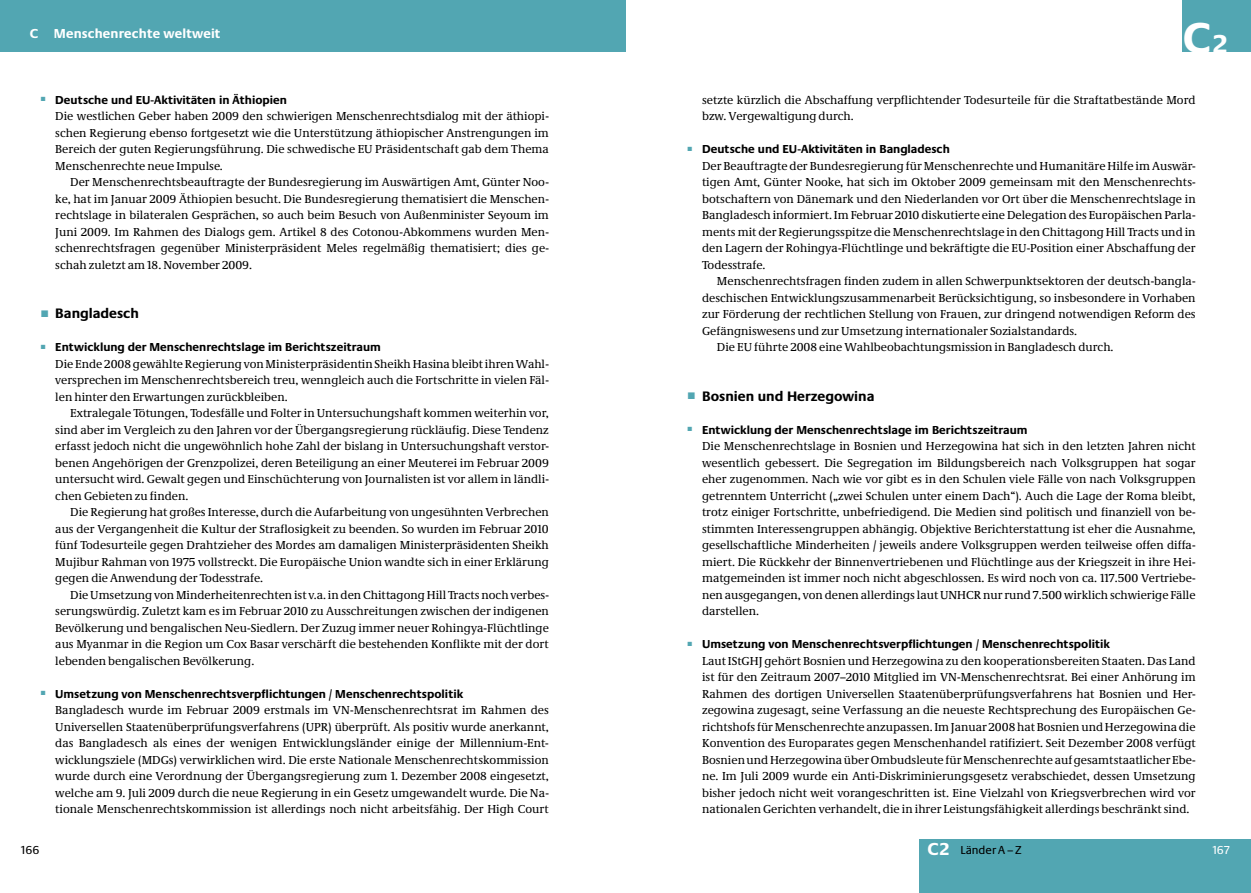
<style>
.page{position:relative;width:1251px;height:893px;background:#fff}
.page>*{position:absolute;margin:0;border:0;box-sizing:border-box;transform-origin:0 0}
.t1{font:700 45px "Neue Praxis";color:#fff}
.t2{font:700 14.25px "Neue Praxis";color:#000}
.t3{font:700 13.5px "Neue Praxis";letter-spacing:.01em;color:#fff}
.t4{font:12px/16.5px "Neue Demos";color:#000;text-align:justify}
.t5{font:700 12px "Neue Praxis";color:#000}
.t6{font:12px "Neue Praxis";color:#000}
.t7{font:12px "Neue Praxis";color:#fff}
.s1{font-family:"Arial";font-weight:400;color:#52a6b2}
.s2{font-size:27px}
.s3{font-weight:700;font-size:18px;color:#fff}
</style>
<div class="page">
<div style="left:0;top:0;width:625px;height:51px;background:#52a6b2"></div>
<div style="left:918px;top:839px;width:332px;height:54px;background:#52a6b2"></div>
<div style="left:1182px;top:0;width:68px;height:51px;background:#52a6b2"></div>
<p class="t3" style="left:30px;top:26px;width:192px">C Menschenrechte weltweit</p>
<p class="t5" style="left:40px;top:92px;width:248px"><sup>■</sup> Deutsche und EU-Aktivitäten in Äthiopien</p>
<p class="t4" style="left:55px;top:108px;width:495px">Die westlichen Geber haben 2009 den schwierigen Menschenrechtsdialog mit der äthiopi&shy;schen Regierung ebenso fortgesetzt wie die Unterstützung äthiopischer Anstrengungen im Bereich der guten Regierungsführung. Die schwedische EU Präsidentschaft gab dem Thema Menschenrechte neue Impulse.</p>
<p class="t4" style="left:55px;top:174px;width:495px;text-indent:15px">Der Menschenrechtsbeauftragte der Bundesregierung im Auswärtigen Amt, Günter Noo&shy;ke, hat im Januar 2009 Äthiopien besucht. Die Bundesregierung thematisiert die Menschen&shy;rechtslage in bilateralen Gesprächen, so auch beim Besuch von Außenminister Seyoum im Juni 2009. Im Rahmen des Dialogs gem. Artikel 8 des Cotonou-Abkommens wurden Men&shy;schenrechtsfragen gegenüber Ministerpräsident Meles regelmäßig thematisiert; dies ge&shy;schah zuletzt am 18. November 2009.</p>
<p class="t2" style="left:40px;top:305px;width:100px"><span class="s1">■</span> Bangladesch</p>
<p class="t5" style="left:40px;top:340px;width:342px"><sup>■</sup> Entwicklung der Menschenrechtslage im Berichtszeitraum</p>
<p class="t4" style="left:55px;top:355px;width:495px">Die Ende 2008 gewählte Regierung von Ministerpräsidentin Sheikh Hasina bleibt ihren Wahl&shy;versprechen im Menschenrechtsbereich treu, wenngleich auch die Fortschritte in vielen Fäl&shy;len hinter den Erwartungen zurückbleiben.</p>
<p class="t4" style="left:55px;top:405px;width:495px;text-indent:15px">Extralegale Tötungen, Todesfälle und Folter in Untersuchungshaft kommen weiterhin vor, sind aber im Vergleich zu den Jahren vor der Übergangsregierung rückläufig. Diese Tendenz erfasst jedoch nicht die ungewöhnlich hohe Zahl der bislang in Untersuchungshaft verstor&shy;benen Angehörigen der Grenzpolizei, deren Beteiligung an einer Meuterei im Februar 2009 untersucht wird. Gewalt gegen und Einschüchterung von Journalisten ist vor allem in ländli&shy;chen Gebieten zu finden.</p>
<p class="t4" style="left:55px;top:504px;width:495px;text-indent:15px">Die Regierung hat großes Interesse, durch die Aufarbeitung von ungesühnten Verbrechen aus der Vergangenheit die Kultur der Straflosigkeit zu beenden. So wurden im Februar 2010 fünf Todesurteile gegen Drahtzieher des Mordes am damaligen Ministerpräsidenten Sheikh Mujibur Rahman von 1975 vollstreckt. Die Europäische Union wandte sich in einer Erklärung gegen die Anwendung der Todesstrafe.</p>
<p class="t4" style="left:55px;top:586px;width:495px;text-indent:15px">Die Umsetzung von Minderheitenrechten ist v.a. in den Chittagong Hill Tracts noch verbes&shy;serungswürdig. Zuletzt kam es im Februar 2010 zu Ausschreitungen zwischen der indigenen Bevölkerung und bengalischen Neu-Siedlern. Der Zuzug immer neuer Rohingya-Flüchtlinge aus Myanmar in die Region um Cox Basar verschärft die bestehenden Konflikte mit der dort lebenden bengalischen Bevölkerung.</p>
<p class="t5" style="left:40px;top:686px;width:424px"><sup>■</sup> Umsetzung von Menschenrechtsverpflichtungen / Menschenrechtspolitik</p>
<p class="t4" style="left:55px;top:702px;width:495px">Bangladesch wurde im Februar 2009 erstmals im VN-Menschenrechtsrat im Rahmen des Universellen Staatenüberprüfungsverfahrens (UPR) überprüft. Als positiv wurde anerkannt, das Bangladesch als eines der wenigen Entwicklungsländer einige der Millennium-Ent&shy;wicklungsziele (MDGs) verwirklichen wird. Die erste Nationale Menschenrechtskommission wurde durch eine Verordnung der Übergangsregierung zum 1. Dezember 2008 eingesetzt, welche am 9. Juli 2009 durch die neue Regierung in ein Gesetz umgewandelt wurde. Die Na&shy;tionale Menschenrechtskommission ist allerdings noch nicht arbeitsfähig. Der High Court</p>
<h1 class="t1" style="left:1182px;top:10px;width:46px">C<span class="s2">2</span></h1>
<p class="t4" style="left:702px;top:91px;width:495px">setzte kürzlich die Abschaffung verpflichtender Todesurteile für die Straftatbestände Mord bzw. Vergewaltigung durch.</p>
<p class="t5" style="left:687px;top:142px;width:264px"><sup>■</sup> Deutsche und EU-Aktivitäten in Bangladesch</p>
<p class="t4" style="left:702px;top:157px;width:495px">Der Beauftragte der Bundesregierung für Menschenrechte und Humanitäre Hilfe im Auswär&shy;tigen Amt, Günter Nooke, hat sich im Oktober 2009 gemeinsam mit den Menschenrechts&shy;botschaftern von Dänemark und den Niederlanden vor Ort über die Menschenrechtslage in Bangladesch informiert. Im Februar 2010 diskutierte eine Delegation des Europäischen Parla&shy;ments mit der Regierungsspitze die Menschenrechtslage in den Chittagong Hill Tracts und in den Lagern der Rohingya-Flüchtlinge und bekräftigte die EU-Position einer Abschaffung der Todesstrafe.</p>
<p class="t4" style="left:716px;top:273px;width:480px">Menschenrechtsfragen finden zudem in allen Schwerpunktsektoren der deutsch-bangla-</p>
<p class="t4" style="left:702px;top:289px;width:495px">deschischen Entwicklungszusammenarbeit Berücksichtigung, so insbesondere in Vorhaben</p>
<p class="t4" style="left:702px;top:306px;width:495px">zur Förderung der rechtlichen Stellung von Frauen, zur dringend notwendigen Reform des</p>
<p class="t4" style="left:702px;top:322px;width:376px">Gefängniswesens und zur Umsetzung internationaler Sozialstandards.</p>
<p class="t4" style="left:716px;top:339px;width:398px">Die EU führte 2008 eine Wahlbeobachtungsmission in Bangladesch durch.</p>
<p class="t2" style="left:687px;top:387px;width:189px"><span class="s1">■</span> Bosnien und Herzegowina</p>
<p class="t5" style="left:687px;top:422px;width:342px"><sup>■</sup> Entwicklung der Menschenrechtslage im Berichtszeitraum</p>
<p class="t4" style="left:702px;top:438px;width:495px">Die Menschenrechtslage in Bosnien und Herzegowina hat sich in den letzten Jahren nicht wesentlich gebessert. Die Segregation im Bildungsbereich nach Volksgruppen hat sogar eher zugenommen. Nach wie vor gibt es in den Schulen viele Fälle von nach Volksgruppen getrenntem Unterricht („zwei Schulen unter einem Dach“). Auch die Lage der Roma bleibt, trotz einiger Fortschritte, unbefriedigend. Die Medien sind politisch und finanziell von be&shy;stimmten Interessengruppen abhängig. Objektive Berichterstattung ist eher die Ausnahme, gesellschaftliche Minderheiten / jeweils andere Volksgruppen werden teilweise offen diffa&shy;miert. Die Rückkehr der Binnenvertriebenen und Flüchtlinge aus der Kriegszeit in ihre Hei&shy;matgemeinden ist immer noch nicht abgeschlossen. Es wird noch von ca. 117.500 Vertriebe&shy;nen ausgegangen, von denen allerdings laut UNHCR nur rund 7.500 wirklich schwierige Fälle darstellen.</p>
<p class="t5" style="left:687px;top:637px;width:424px"><sup>■</sup> Umsetzung von Menschenrechtsverpflichtungen / Menschenrechtspolitik</p>
<p class="t4" style="left:702px;top:652px;width:495px">Laut IStGHJ gehört Bosnien und Herzegowina zu den kooperationsbereiten Staaten. Das Land ist für den Zeitraum 2007–2010 Mitglied im VN-Menschenrechtsrat. Bei einer Anhörung im Rahmen des dortigen Universellen Staatenüberprüfungsverfahrens hat Bosnien und Her&shy;zegowina zugesagt, seine Verfassung an die neueste Rechtsprechung des Europäischen Ge&shy;richtshofs für Menschenrechte anzupassen. Im Januar 2008 hat Bosnien und Herzegowina die Konvention des Europarates gegen Menschenhandel ratifiziert. Seit Dezember 2008 verfügt Bosnien und Herzegowina über Ombudsleute für Menschenrechte auf gesamtstaatlicher Ebe&shy;ne. Im Juli 2009 wurde ein Anti-Diskriminierungsgesetz verabschiedet, dessen Umsetzung bisher jedoch nicht weit vorangeschritten ist. Eine Vielzahl von Kriegsverbrechen wird vor nationalen Gerichten verhandelt, die in ihrer Leistungsfähigkeit allerdings beschränkt sind.</p>
<p class="t6" style="left:927px;top:843px;width:96px"><span class="s3">C2</span> Länder A – Z</p>
<p class="t6" style="left:21px;top:842px;width:20px">166</p>
<p class="t7" style="left:1212px;top:842px;width:18px">167</p>
</div>
